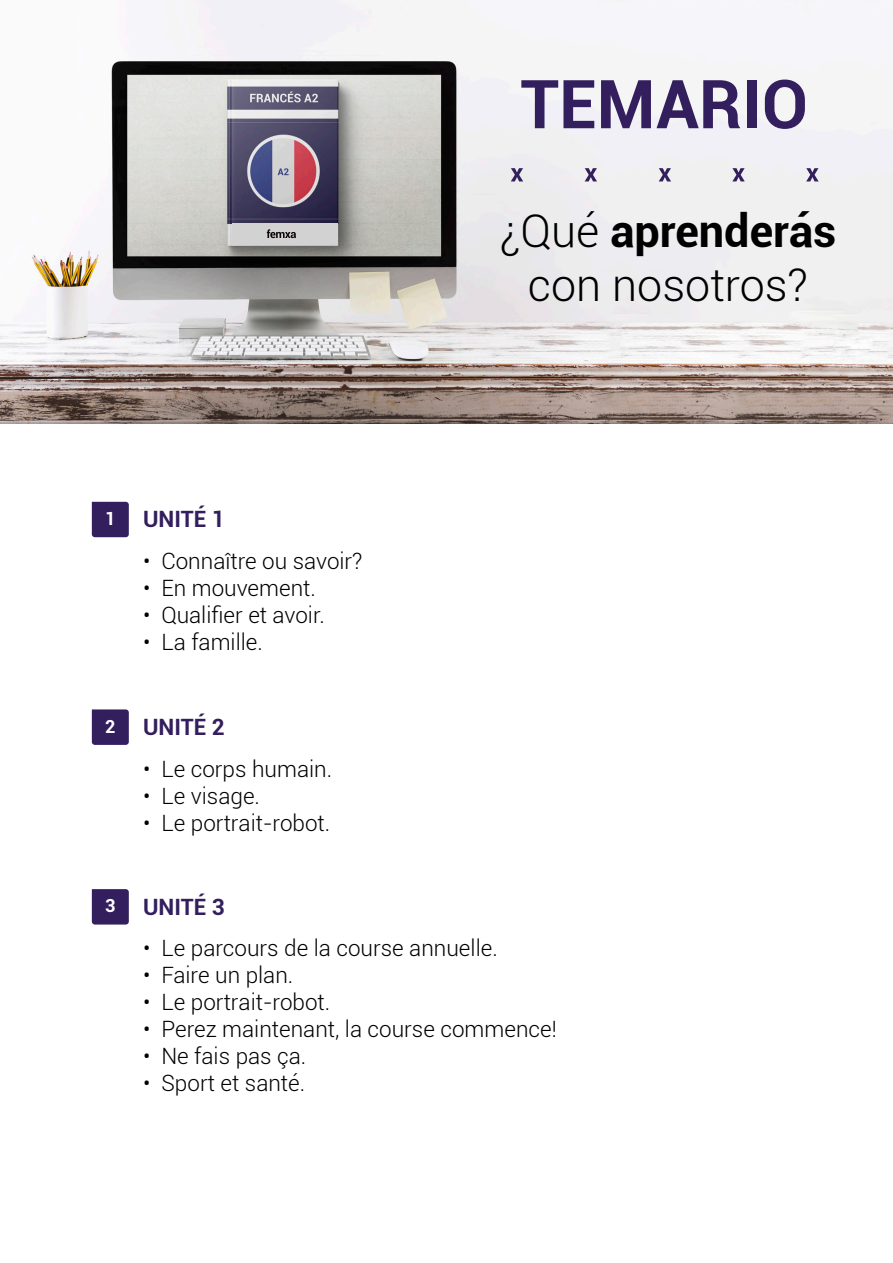
<style>
.page{position:relative;width:893px;height:1263px;background:#fff}
.page>*{position:absolute;margin:0;border:0;box-sizing:border-box;transform-origin:0 0}
.t1{font:700 67.5px "Roboto";color:#331f5d}
.t2{font:700 45px "Roboto";color:#000}
.t3{font:300 45px "Roboto";color:#000}
.t4{font:300 22.5px "Roboto";color:#000}
.t5{font:700 22.5px "Roboto";color:#331f5d}
.t6{font:700 18px "Roboto";color:#fff}
.s1{font-weight:300}
</style>
<div class="page">
<svg style="left:92px;top:502px;width:37px;height:35px"></svg>
<svg style="left:92px;top:709px;width:37px;height:36px"></svg>
<svg style="left:92px;top:889px;width:37px;height:35px"></svg>
<img style="left:0;top:0;width:893px;height:423px">
<svg style="left:511px;top:168px;width:12px;height:13px"></svg>
<svg style="left:585px;top:168px;width:12px;height:13px"></svg>
<svg style="left:659px;top:168px;width:12px;height:13px"></svg>
<svg style="left:732px;top:168px;width:13px;height:13px"></svg>
<svg style="left:806px;top:168px;width:13px;height:13px"></svg>
<div style="left:232px;top:223px;width:106px;height:22px;background:#d2d2d2"></div>
<svg style="left:267px;top:229px;width:29px;height:9px"></svg>
<p class="t1" style="left:520px;top:57px;width:289px">TEMARIO</p>
<p class="t2" style="left:500px;top:200px;width:338px"><span class="s1">¿Qué</span> aprenderás</p>
<p class="t3" style="left:528px;top:254px;width:282px">con nosotros?</p>
<p class="t6" style="left:105px;top:506px;width:12px">1</p>
<p class="t5" style="left:143px;top:503px;width:83px">UNITÉ 1</p>
<p class="t4" style="left:143px;top:545px;width:221px">• Connaître ou savoir?</p>
<p class="t4" style="left:143px;top:572px;width:174px">• En mouvement.</p>
<p class="t4" style="left:143px;top:599px;width:183px">• Qualifier et avoir.</p>
<p class="t4" style="left:143px;top:626px;width:121px">• La famille.</p>
<p class="t6" style="left:105px;top:713px;width:12px">2</p>
<p class="t5" style="left:143px;top:711px;width:83px">UNITÉ 2</p>
<p class="t4" style="left:143px;top:753px;width:191px">• Le corps humain.</p>
<p class="t4" style="left:143px;top:780px;width:118px">• Le visage.</p>
<p class="t4" style="left:143px;top:807px;width:189px">• Le portrait-robot.</p>
<p class="t6" style="left:105px;top:893px;width:12px">3</p>
<p class="t5" style="left:143px;top:891px;width:83px">UNITÉ 3</p>
<p class="t4" style="left:143px;top:933px;width:356px">• Le parcours de la course annuelle.</p>
<p class="t4" style="left:143px;top:960px;width:152px">• Faire un plan.</p>
<p class="t4" style="left:143px;top:987px;width:189px">• Le portrait-robot.</p>
<p class="t4" style="left:143px;top:1014px;width:415px">• Perez maintenant, la course commence!</p>
<p class="t4" style="left:143px;top:1041px;width:165px">• Ne fais pas ça.</p>
<p class="t4" style="left:143px;top:1068px;width:164px">• Sport et santé.</p>
</div>
